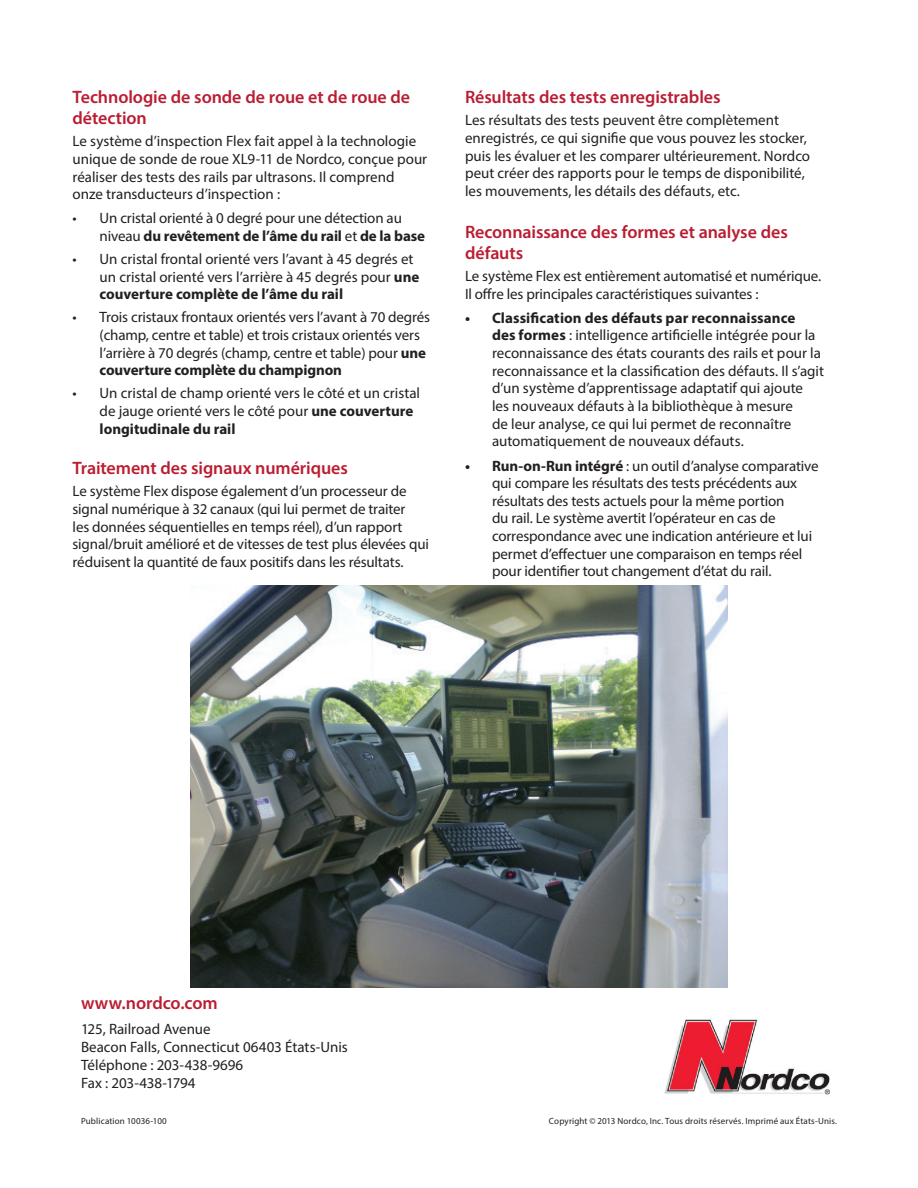
<style>
.page{position:relative;width:918px;height:1188px;background:#fff}
.page>*{position:absolute;margin:0;border:0;box-sizing:border-box;transform-origin:0 0}
.t1{font:600 18px/21px "Myriad Pro";letter-spacing:-.005em;color:#ba1d31}
.t2{font:15px/17.7px "Myriad Pro";letter-spacing:-.005em;color:#231f20}
.t3{font:9px "Myriad Pro";letter-spacing:.015em;color:#231f20}
.s1{font-weight:700}
</style>
<div class="page">
<img style="left:664px;top:1019px;width:166px;height:76px">
<img style="left:191px;top:585px;width:536px;height:402px">
<p class="t1" style="left:73px;top:86px;width:339px">Technologie de sonde de roue et de roue de détection</p>
<p class="t2" style="left:73px;top:132px;width:356px">Le système d’inspection Flex fait appel à la technologie unique de sonde de roue XL9-11 de Nordco, conçue pour réaliser des tests des rails par ultrasons. Il comprend onze transducteurs d’inspection :</p>
<p class="t2" style="left:100px;top:209px;width:327px;text-indent:-27px">• Un cristal orienté à 0 degré pour une détection au niveau <span class="s1">du revêtement de l’âme du rail</span> et <span class="s1">de la base</span></p>
<p class="t2" style="left:100px;top:250px;width:321px;text-indent:-27px">• Un cristal frontal orienté vers l’avant à 45 degrés et un cristal orienté vers l’arrière à 45 degrés pour <span class="s1">une couverture complète de l’âme du rail</span></p>
<p class="t2" style="left:100px;top:308px;width:332px;text-indent:-27px">• Trois cristaux frontaux orientés vers l’avant à 70 degrés (champ, centre et table) et trois cristaux orientés vers l’arrière à 70 degrés (champ, centre et table) pour <span class="s1">une couverture complète du champignon</span></p>
<p class="t2" style="left:100px;top:384px;width:322px;text-indent:-27px">• Un cristal de champ orienté vers le côté et un cristal de jauge orienté vers le côté pour <span class="s1">une couverture longitudinale du rail</span></p>
<p class="t1" style="left:73px;top:457px;width:277px">Traitement des signaux numériques</p>
<p class="t2" style="left:73px;top:482px;width:358px">Le système Flex dispose également d’un processeur de signal numérique à 32 canaux (qui lui permet de traiter<br>les données séquentielles en temps réel), d’un rapport signal/bruit amélioré et de vitesses de test plus élevées qui réduisent la quantité de faux positifs dans les résultats.</p>
<p class="t1" style="left:465px;top:86px;width:257px">Résultats des tests enregistrables</p>
<p class="t2" style="left:465px;top:111px;width:347px">Les résultats des tests peuvent être complètement enregistrés, ce qui signifie que vous pouvez les stocker, puis les évaluer et les comparer ultérieurement. Nordco peut créer des rapports pour le temps de disponibilité, les mouvements, les détails des défauts, etc.</p>
<p class="t1" style="left:465px;top:221px;width:324px">Reconnaissance des formes et analyse des défauts</p>
<p class="t2" style="left:465px;top:267px;width:358px">Le système Flex est entièrement automatisé et numérique.<br>Il offre les principales caractéristiques suivantes :</p>
<p class="t2" style="left:492px;top:309px;width:334px;text-indent:-27px"><span class="s1">• Classification des défauts par reconnaissance<br>des formes</span> : intelligence artificielle intégrée pour la reconnaissance des états courants des rails et pour la reconnaissance et la classification des défauts. Il s’agit d’un système d’apprentissage adaptatif qui ajoute<br>les nouveaux défauts à la bibliothèque à mesure<br>de leur analyse, ce qui lui permet de reconnaître automatiquement de nouveaux défauts.</p>
<p class="t2" style="left:492px;top:456px;width:328px;text-indent:-27px"><span class="s1">• Run-on-Run intégré</span> : un outil d’analyse comparative qui compare les résultats des tests précédents aux résultats des tests actuels pour la même portion<br>du rail. Le système avertit l’opérateur en cas de correspondance avec une indication antérieure et lui permet d’effectuer une comparaison en temps réel pour identifier tout changement d’état du rail.</p>
<p class="t1" style="left:81px;top:992px;width:138px">www.nordco.com</p>
<p class="t2" style="left:81px;top:1020px;width:268px">125, Railroad Avenue<br>Beacon Falls, Connecticut 06403 États-Unis<br>Téléphone : 203-438-9696<br>Fax : 203-438-1794</p>
<p class="t3" style="left:81px;top:1115px;width:87px">Publication 10036-100</p>
<p class="t3" style="left:549px;top:1115px;width:290px">Copyright © 2013 Nordco, Inc. Tous droits réservés. Imprimé aux États-Unis.</p>
</div>
